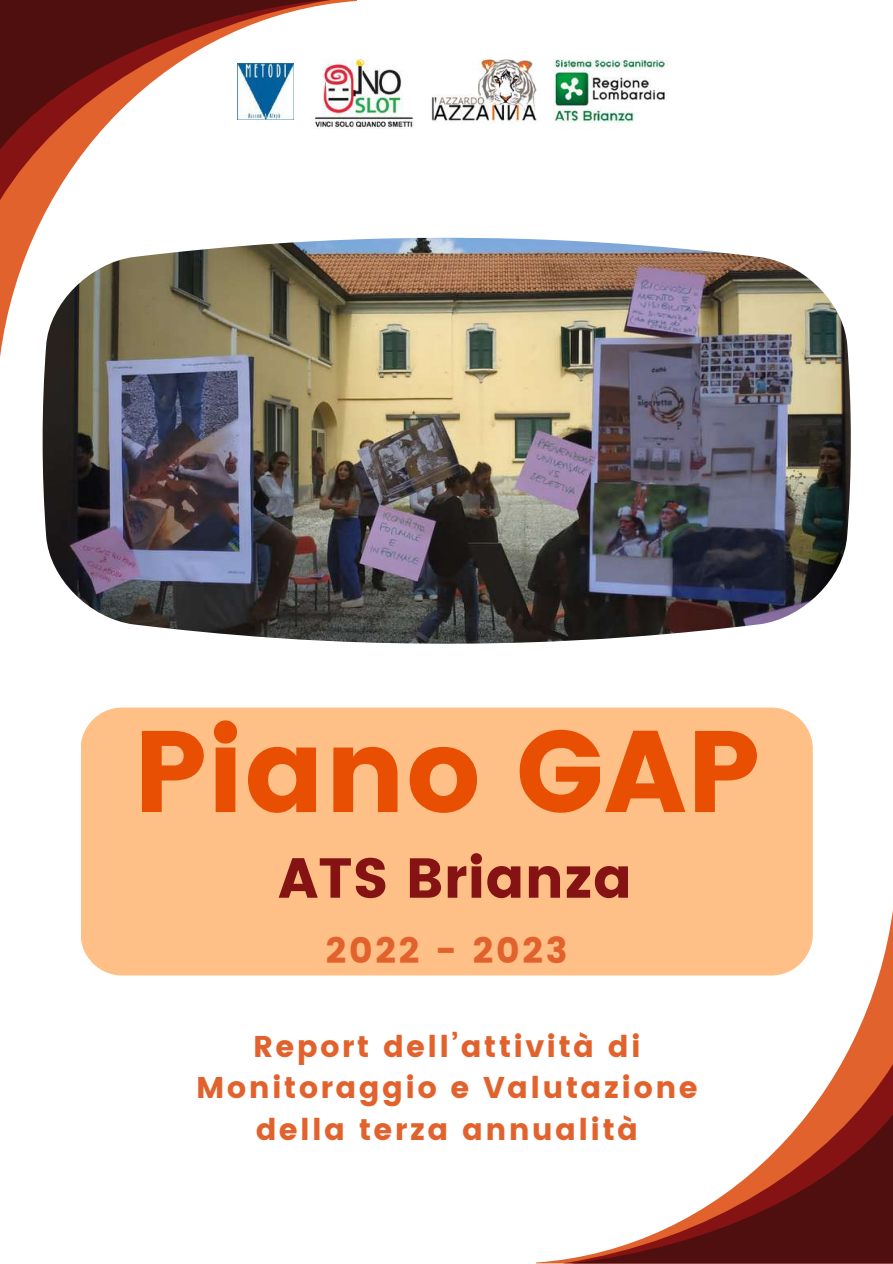
<style>
.page{position:relative;width:893px;height:1264px;background:#fff}
.page>*{position:absolute;margin:0;border:0;box-sizing:border-box;transform-origin:0 0}
.t1{font:115.5px "Poppins";color:#e84f02}
.t2{font:56.25px "Poppins";color:#851313}
.t3{font:36px "Poppins";letter-spacing:.075em;color:#e1622c}
.t4{font:30px/41.7px "Poppins";letter-spacing:.075em;color:#e1622c;text-align:center}
</style>
<div class="page">
<div style="left:81px;top:707px;width:731px;height:268px;background:#ffc087"></div>
<svg style="left:0;top:0;width:357px;height:357px"></svg>
<svg style="left:0;top:0;width:331px;height:200px"></svg>
<svg style="left:0;top:0;width:322px;height:149px"></svg>
<svg style="left:536px;top:906px;width:356px;height:357px"></svg>
<svg style="left:562px;top:1063px;width:330px;height:200px"></svg>
<svg style="left:571px;top:1113px;width:321px;height:150px"></svg>
<img style="left:43px;top:238px;width:808px;height:406px">
<img style="left:300px;top:37px;width:368px;height:108px">
<img style="left:238px;top:63px;width:55px;height:56px">
<h1 class="t1" style="left:133px;top:704px;width:628px">Piano GAP</h1>
<h2 class="t2" style="left:278px;top:845px;width:355px">ATS Brianza</h2>
<p class="t3" style="left:326px;top:929px;width:243px">2022 - 2023</p>
<p class="t4" style="left:196px;top:1025px;width:503px">Report dell’attività di<br>Monitoraggio e Valutazione della terza annualità</p>
</div>
